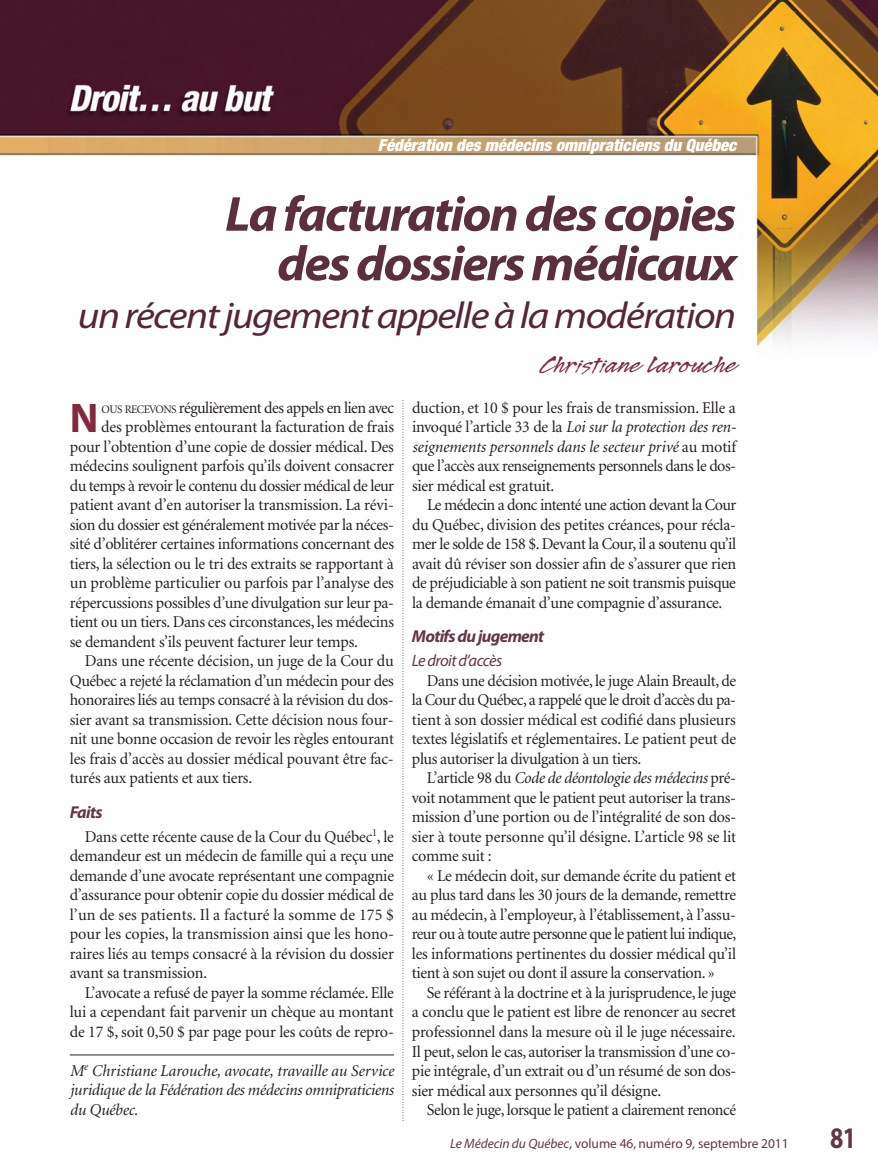
<style>
.page{position:relative;width:878px;height:1175px;background:#fff}
.page>*{position:absolute;margin:0;border:0;box-sizing:border-box;transform-origin:0 0}
.t1{font:italic 700 49.5px/49.5px "Myriad Pro";letter-spacing:-.035em;color:#5c2f3e;text-align:right;scale:1.05 1}
.t2{font:700 41.55px "Myriad Pro";color:#82293f}
.t3{font:italic 37.5px "Myriad Pro";letter-spacing:-.035em;color:#562537;scale:1.1 1}
.t4{font:700 30px "Myriad Pro";color:#633745;scale:.8 1}
.t5{font:27px "Legault Std";color:#82293f;scale:1.2 1}
.t6{font:italic 700 17.25px "Myriad Pro";letter-spacing:-.04em;color:#633745}
.t7{font:italic 900 condensed 16.65px "Helvetica Neue";color:#fff}
.t8{font:16.5px/19.5px "Minion";letter-spacing:-.015em;color:#231f20;text-align:justify}
.t9{font:italic 16.5px/19.5px "Minion";letter-spacing:-.015em;color:#231f20;text-align:justify}
.t10{font:16.5px "Minion";letter-spacing:-.035em;color:#231f20}
.t11{font:italic 16.5px "Myriad Pro";letter-spacing:-.035em;color:#633745}
.t12{font:13.5px "Myriad Pro";letter-spacing:-.005em;color:#633745}
.s1{font-size:11.55px}
.s2{font-style:italic}
</style>
<div class="page">
<img style="left:0;top:0;width:878px;height:404px">
<hr style="left:70px;top:1054px;width:324px;height:1px;background:#231f20">
<svg style="left:402px;top:400px;width:1px;height:719px"></svg>
<p class="t7" style="left:378px;top:139px;width:360px">Fédération des médecins omnipraticiens du Québec</p>
<h1 class="t1" style="left:225px;top:193px;width:488px">La facturation des copies des dossiers médicaux</h1>
<h3 class="t3" style="left:78px;top:302px;width:600px">un récent jugement appelle à la modération</h3>
<h3 class="t5" style="left:541px;top:347px;width:164px">Christiane Larouche</h3>
<h2 class="t2" style="left:70px;top:402px;width:30px">N</h2>
<p class="t10" style="left:102px;top:401px;width:294px"><span class="s1">OUS RECEVONS</span> régulièrement des appels en lien avec</p>
<p class="t8" style="left:101px;top:418px;width:294px">des problèmes entourant la facturation de frais</p>
<p class="t8" style="left:70px;top:438px;width:325px">pour l’obtention d’une copie de dossier médical. Des</p>
<p class="t8" style="left:70px;top:457px;width:325px">médecins soulignent parfois qu’ils doivent consacrer</p>
<p class="t10" style="left:70px;top:479px;width:326px">du temps à revoir le contenu du dossier médical de leur</p>
<p class="t8" style="left:70px;top:496px;width:325px">patient avant d’en autoriser la transmission. La révi-</p>
<p class="t8" style="left:70px;top:516px;width:325px">sion du dossier est généralement motivée par la néces-</p>
<p class="t8" style="left:70px;top:535px;width:326px">sité d’oblitérer certaines informations concernant des</p>
<p class="t8" style="left:70px;top:555px;width:325px">tiers, la sélection ou le tri des extraits se rapportant à</p>
<p class="t8" style="left:70px;top:574px;width:326px">un problème particulier ou parfois par l’analyse des</p>
<p class="t8" style="left:70px;top:594px;width:326px">répercussions possibles d’une divulgation sur leur pa-</p>
<p class="t8" style="left:70px;top:613px;width:326px">tient ou un tiers. Dans ces circonstances, les médecins</p>
<p class="t8" style="left:70px;top:633px;width:290px">se demandent s’ils peuvent facturer leur temps.</p>
<p class="t8" style="left:85px;top:652px;width:310px">Dans une récente décision, un juge de la Cour du</p>
<p class="t8" style="left:70px;top:672px;width:325px">Québec a rejeté la réclamation d’un médecin pour des</p>
<p class="t8" style="left:70px;top:691px;width:325px">honoraires liés au temps consacré à la révision du dos-</p>
<p class="t8" style="left:70px;top:711px;width:325px">sier avant sa transmission. Cette décision nous four-</p>
<p class="t8" style="left:70px;top:730px;width:326px">nit une bonne occasion de revoir les règles entourant</p>
<p class="t8" style="left:70px;top:750px;width:325px">les frais d’accès au dossier médical pouvant être fac-</p>
<p class="t8" style="left:70px;top:769px;width:184px">turés aux patients et aux tiers.</p>
<p class="t6" style="left:70px;top:805px;width:34px">Faits</p>
<p class="t8" style="left:70px;top:828px;width:326px;text-indent:15px">Dans cette récente cause de la Cour du Québec<sup>1</sup>, le demandeur est un médecin de famille qui a reçu une demande d’une avocate représentant une compagnie d’assurance pour obtenir copie du dossier médical de l’un de ses patients. Il a facturé la somme de 175 $ pour les copies, la transmission ainsi que les hono&shy;raires liés au temps consacré à la révision du dossier avant sa transmission.</p>
<p class="t8" style="left:70px;top:984px;width:325px;text-indent:15px">L’avocate a refusé de payer la somme réclamée. Elle lui a cependant fait parvenir un chèque au montant de 17 $, soit 0,50 $ par page pour les coûts de repro-</p>
<p class="t9" style="left:70px;top:1062px;width:325px">M<sup>e</sup> Christiane Larouche, avocate, travaille au Service juridique de la Fédération des médecins omnipraticiens du Québec.</p>
<p class="t8" style="left:412px;top:399px;width:326px">duction, et 10 $ pour les frais de transmission. Elle a invoqué l’article 33 de la <span class="s2">Loi sur la protection des ren&shy;seignements personnels dans le secteur privé</span> au motif que l’accès aux renseignements personnels dans le dos&shy;sier médical est gratuit.</p>
<p class="t8" style="left:412px;top:496px;width:326px;text-indent:15px">Le médecin a donc intenté une action devant la Cour du Québec, division des petites créances, pour récla&shy;mer le solde de 158 $. Devant la Cour, il a soutenu qu’il avait dû réviser son dossier afin de s’assurer que rien de préjudiciable à son patient ne soit transmis puisque la demande émanait d’une compagnie d’assurance.</p>
<p class="t6" style="left:412px;top:630px;width:134px">Motifs du jugement</p>
<p class="t11" style="left:412px;top:654px;width:92px">Le droit d’accès</p>
<p class="t8" style="left:412px;top:672px;width:326px;text-indent:15px">Dans une décision motivée, le juge Alain Breault, de la Cour du Québec, a rappelé que le droit d’accès du pa&shy;tient à son dossier médical est codifié dans plusieurs textes législatifs et réglementaires. Le patient peut de plus autoriser la divulgation à un tiers.</p>
<p class="t8" style="left:412px;top:769px;width:326px;text-indent:15px">L’article 98 du <span class="s2">Code de déontologie des médecins</span> pré&shy;voit notamment que le patient peut autoriser la trans&shy;mission d’une portion ou de l’intégralité de son dos&shy;sier à toute personne qu’il désigne. L’article 98 se lit comme suit :</p>
<p class="t8" style="left:412px;top:867px;width:326px;text-indent:15px">« Le médecin doit, sur demande écrite du patient et au plus tard dans les 30 jours de la demande, remettre au médecin, à l’employeur, à l’établissement, à l’assu&shy;reur ou à toute autre personne que le patient lui indique, les informations pertinentes du dossier médical qu’il tient à son sujet ou dont il assure la conservation. »</p>
<p class="t8" style="left:412px;top:984px;width:326px;text-indent:15px">Se référant à la doctrine et à la jurisprudence, le juge a conclu que le patient est libre de renoncer au secret professionnel dans la mesure où il le juge nécessaire.<br>Il peut, selon le cas, autoriser la transmission d’une co&shy;pie intégrale, d’un extrait ou d’un résumé de son dos&shy;sier médical aux personnes qu’il désigne.</p>
<p class="t8" style="left:427px;top:1101px;width:311px">Selon le juge, lorsque le patient a clairement renoncé</p>
<p class="t12" style="left:450px;top:1138px;width:340px"><span class="s2">Le Médecin du Québec,</span> volume 46, numéro 9, septembre 2011</p>
<h3 class="t4" style="left:830px;top:1126px;width:34px">81</h3>
</div>
